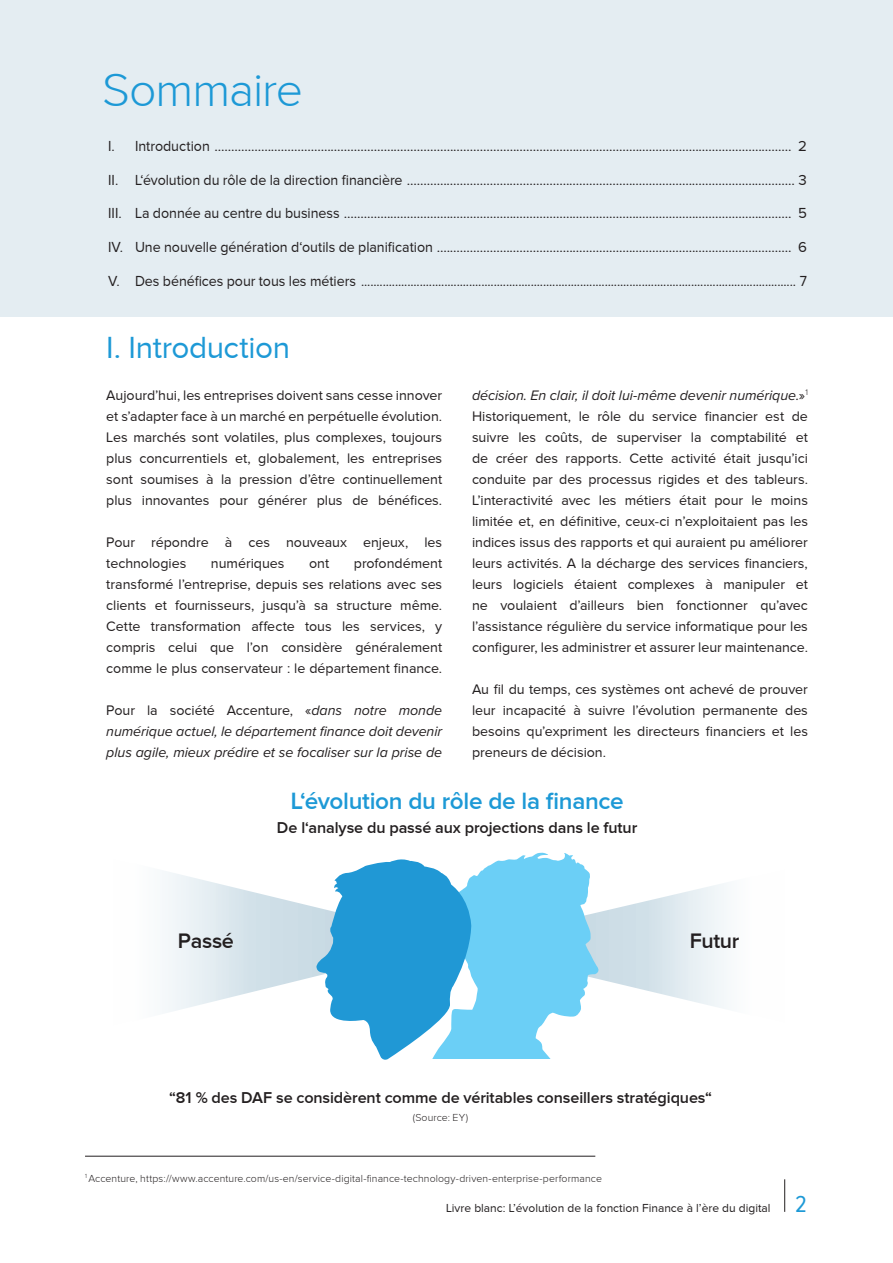
<style>
.page{position:relative;width:893px;height:1263px;background:#fff}
.page>*{position:absolute;margin:0;border:0;box-sizing:border-box;transform-origin:0 0}
.Jdx-ToC_Headline{font:300 48px "Proxima Nova";letter-spacing:-.02em;color:#1d99d6}
.Jdx_-_H1_Content{font:31.5px "Proxima Nova";letter-spacing:-.015em;color:#1d99d6}
.t1{font:600 24.3px "Proxima Nova";letter-spacing:-.015em;color:#1d99d6}
.t2{font:600 21.6px "Proxima Nova";letter-spacing:-.015em;color:#231f20}
.t3{font:600 16.2px "Proxima Nova";letter-spacing:-.005em;color:#231f20}
.t4{font:15px "Proxima Nova";letter-spacing:-.005em;color:#231f20;scale:.95 1}
.Jdx_-_Content{font:14.25px/21px "Proxima Nova";letter-spacing:-.005em;color:#231f20;text-align:justify}
.Jdx_-_Content-2{font:italic 14.25px/21px "Proxima Nova";letter-spacing:-.005em;color:#231f20;text-align:justify}
.t5{font:12px "Proxima Nova";color:#231f20}
.t6{font:300 10.5px "Proxima Nova";letter-spacing:.01em;color:#231f20}
.s1{font-style:normal}
.s2{font-style:italic}
.s3{font-family:"Proxima Nova Cond";font-size:24px;color:#1d99d6}
</style>
<div class="page">
<hr style="left:784px;top:1179px;width:1px;height:33px;background:#231f20">
<svg style="left:165px;top:871px;width:151px;height:142px"></svg>
<svg style="left:599px;top:883px;width:127px;height:126px"></svg>
<div style="left:0;top:0;width:893px;height:316px;background:#e4edf2"></div>
<hr style="left:85px;top:1156px;width:510px;height:1px;background:#231f20">
<svg style="left:316px;top:852px;width:283px;height:208px"></svg>
<p class="Jdx-ToC_Headline" style="left:102px;top:64px;width:203px">Sommaire</p>
<p class="t4" style="left:108px;top:137px;width:737px">I. Introduction .............................................................................................................................................................................. 2</p>
<p class="t4" style="left:108px;top:171px;width:737px">II. L‘évolution du rôle de la direction financière ..................................................................................................................... 3</p>
<p class="t4" style="left:108px;top:205px;width:737px">III. La donnée au centre du business ....................................................................................................................................... 5</p>
<p class="t4" style="left:108px;top:239px;width:737px">IV. Une nouvelle génération d‘outils de planification ........................................................................................................... 6</p>
<p class="t4" style="left:108px;top:272px;width:737px">V. Des bénéfices pour tous les métiers ............................................................................................................................................. 7</p>
<p class="Jdx_-_H1_Content" style="left:106px;top:330px;width:185px">I. Introduction</p>
<p class="Jdx_-_Content" style="left:106px;top:385px;width:337px">Aujourd’hui, les entreprises doivent sans cesse innover et s’adapter face à un marché en perpétuelle évolution.<br>Les marchés sont volatiles, plus complexes, toujours plus concurrentiels et, globalement, les entreprises sont soumises à la pression d’être continuellement plus innovantes pour générer plus de bénéfices.</p>
<p class="Jdx_-_Content" style="left:106px;top:532px;width:337px">Pour répondre à ces nouveaux enjeux, les technologies</p>
<p class="Jdx_-_Content" style="left:106px;top:553px;width:337px;text-indent:248px">profondément transformé l’entreprise, depuis ses relations avec ses clients et fournisseurs, jusqu’à sa structure même.<br>Cette transformation affecte tous les services, y compris celui que l’on considère généralement comme le plus conservateur : le département finance.</p>
<p class="Jdx_-_Content-2" style="left:106px;top:699px;width:337px"><span class="s1">Pour la société Accenture, «</span>dans notre monde numérique actuel, le département finance doit devenir plus agile, mieux prédire et se focaliser sur la prise de</p>
<p class="Jdx_-_Content" style="left:211px;top:553px;width:75px">numériques</p>
<p class="Jdx_-_Content" style="left:309px;top:553px;width:22px">ont</p>
<p class="Jdx_-_Content" style="left:472px;top:385px;width:337px"><span class="s2">décision. En clair, il doit lui-même devenir numérique.</span>»<sup>1<br></sup>Historiquement, le rôle du service financier est de suivre les coûts, de superviser la comptabilité et de créer des rapports. Cette activité était jusqu’ici conduite par des processus rigides et des tableurs.<br>L’interactivité avec les métiers était pour le moins limitée et, en définitive, ceux-ci n’exploitaient pas les indices issus des rapports et qui auraient pu améliorer leurs activités. A la décharge des services financiers, leurs logiciels étaient complexes à manipuler et ne voulaient d’ailleurs bien fonctionner qu’avec l’assistance régulière du service informatique pour les configurer, les administrer et assurer leur maintenance.</p>
<p class="Jdx_-_Content" style="left:472px;top:679px;width:337px">Au fil du temps, ces systèmes ont achevé de prouver leur incapacité à suivre l’évolution permanente des besoins qu’expriment les directeurs financiers et les preneurs de décision.</p>
<p class="t1" style="left:291px;top:787px;width:334px">L‘évolution du rôle de la finance</p>
<p class="t3" style="left:277px;top:818px;width:362px">De l‘analyse du passé aux projections dans le futur</p>
<p class="t2" style="left:178px;top:928px;width:58px">Passé</p>
<p class="t2" style="left:690px;top:928px;width:51px">Futur</p>
<p class="t3" style="left:169px;top:1089px;width:545px">“81 % des DAF se considèrent comme de véritables conseillers stratégiques“</p>
<p class="t6" style="left:413px;top:1112px;width:57px">(Source: EY)</p>
<p class="t6" style="left:85px;top:1172px;width:518px"><sup>1</sup> Accenture, https://www.accenture.com/us-en/service-digital-finance-technology-driven-enterprise-performance</p>
<p class="t5" style="left:446px;top:1201px;width:362px">Livre blanc: L’évolution de la fonction Finance à l’ère du digital <span class="s3">2</span></p>
</div>
